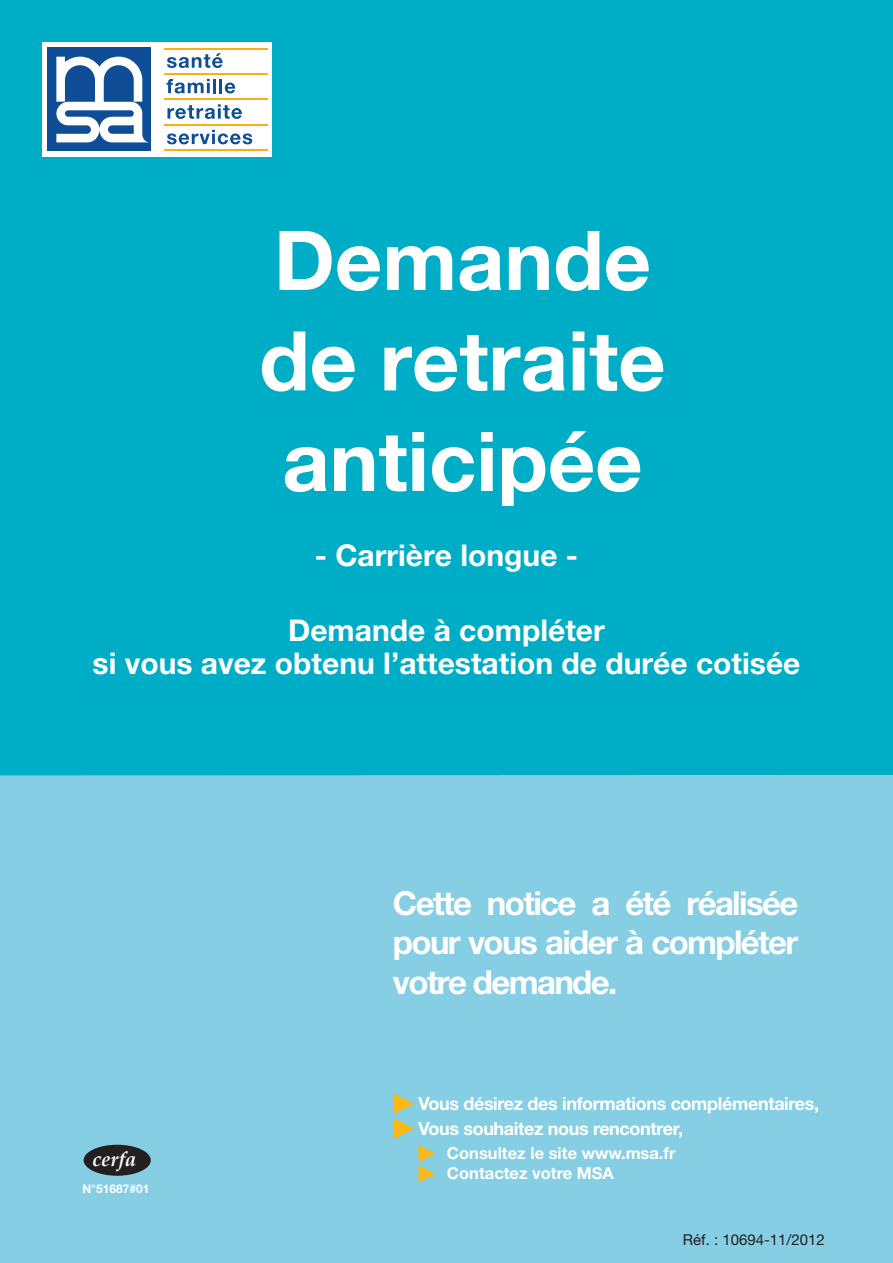
<style>
.page{position:relative;width:893px;height:1263px;background:#fff}
.page>*{position:absolute;margin:0;border:0;box-sizing:border-box;transform-origin:0 0}
.texte_GRAS_carré_1er{font:700 82.5px "Helvetica Neue";color:#fff}
.t1{font:700 33px/39.6px "Helvetica Neue";letter-spacing:-.05em;color:#fff;text-align:justify}
.t2{font:700 30px/33px "Helvetica Neue";color:#fff;text-align:center}
.Normal_e{font:italic 700 20.25px "Palatino";color:#fff}
.t3{font:700 18px "Helvetica Neue LT";letter-spacing:-.02em;color:#fff}
.t4{font:700 16.5px "Helvetica Neue LT";color:#fff}
.t5{font:15px "Helvetica Neue";color:#231f20}
.t6{font:700 12px "Helvetica Neue";color:#fff}
</style>
<div class="page">
<img style="left:0;top:0;width:893px;height:1263px">
<div style="left:84px;top:1145px;width:67px;height:31px;background:#231f20;border-radius:50%"></div>
<div style="left:43px;top:43px;width:229px;height:114px;background:#fff"></div>
<svg style="left:167px;top:53px;width:56px;height:15px"></svg>
<svg style="left:166px;top:79px;width:44px;height:14px"></svg>
<hr style="left:213px;top:79px;width:3px;height:14px;background:#0f4d96">
<hr style="left:219px;top:79px;width:3px;height:14px;background:#0f4d96">
<svg style="left:225px;top:83px;width:10px;height:10px"></svg>
<svg style="left:167px;top:104px;width:75px;height:15px"></svg>
<svg style="left:167px;top:130px;width:85px;height:14px"></svg>
<hr style="left:165px;top:48px;width:103px;height:1px;background:#faaf18">
<hr style="left:165px;top:73px;width:103px;height:2px;background:#faaf18">
<hr style="left:165px;top:99px;width:103px;height:1px;background:#faaf18">
<hr style="left:165px;top:124px;width:103px;height:1px;background:#faaf18">
<hr style="left:165px;top:150px;width:103px;height:1px;background:#faaf18">
<div style="left:48px;top:48px;width:103px;height:103px;background:#0f4d96"></div>
<svg style="left:56px;top:57px;width:92px;height:85px"></svg>
<div style="left:439px;top:779px;width:406px;height:448px;background:#85cee3"></div>
<svg style="left:393px;top:1093px;width:21px;height:46px"></svg>
<svg style="left:418px;top:1145px;width:17px;height:37px"></svg>
<p class="texte_GRAS_carré_1er" style="left:274px;top:209px;width:379px">Demande</p>
<p class="texte_GRAS_carré_1er" style="left:259px;top:310px;width:408px">de retraite</p>
<p class="texte_GRAS_carré_1er" style="left:282px;top:410px;width:362px">anticipée</p>
<p class="t2" style="left:315px;top:538px;width:265px">- Carrière longue -</p>
<p class="t2" style="left:93px;top:613px;width:709px">Demande à compléter<br>si vous avez obtenu l’attestation de durée cotisée</p>
<p class="Normal_e" style="left:93px;top:1142px;width:45px">cerfa</p>
<p class="t6" style="left:82px;top:1181px;width:69px">N°51687#01</p>
<p class="t1" style="left:393px;top:882px;width:407px">Cette notice a été réalisée pour vous aider à compléter votre demande.</p>
<p class="t3" style="left:418px;top:1092px;width:402px">Vous désirez des informations complémentaires,</p>
<p class="t3" style="left:418px;top:1117px;width:266px">Vous souhaitez nous rencontrer,</p>
<p class="t4" style="left:447px;top:1143px;width:230px">Consultez le site www.msa.fr</p>
<p class="t4" style="left:447px;top:1163px;width:168px">Contactez votre MSA</p>
<p class="t5" style="left:683px;top:1231px;width:144px">Réf. : 10694-11/2012</p>
</div>
